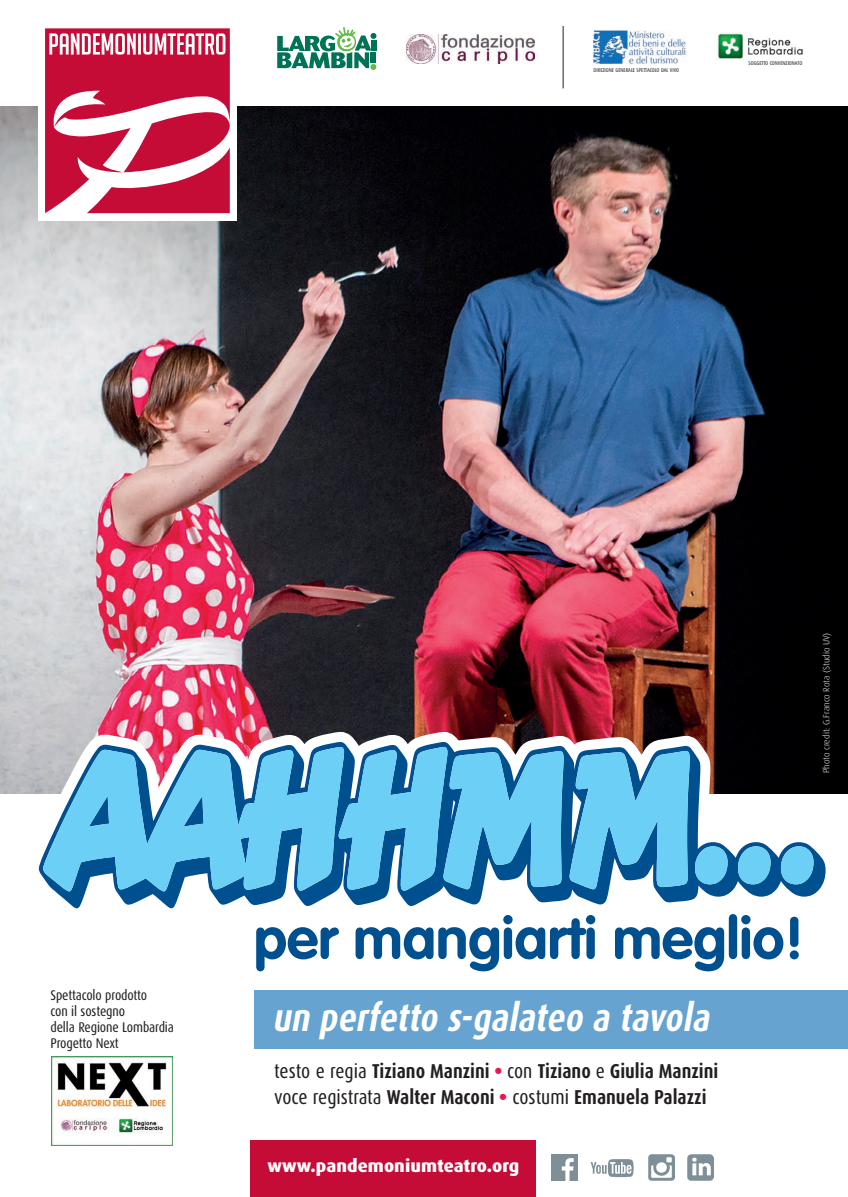
<style>
.page{position:relative;width:848px;height:1197px;background:#fff}
.page>*{position:absolute;margin:0;border:0;box-sizing:border-box;transform-origin:0 0}
.t1{font:700 58px "VAG Rounded";color:#004f8f}
.t2{font:italic 700 38.4px "Dax Condensed";color:#fff}
.t3{font:700 20.1px/25.8px "Dax Condensed";color:#231f20}
.t4{font:800 17.8px "Dax";letter-spacing:.005em;color:#fff}
.t5{font:14px/16px "Dax Condensed";letter-spacing:-.01em;color:#231f20}
.t6{font:300 9px "Dax";color:#fff}
.t7{font:5.5px "Dax Condensed";color:#231f20}
.s1{font-weight:400}
.s2{font-weight:800;color:#ed1450}
</style>
<div class="page">
<img style="left:0;top:107px;width:848px;height:686px">
<img style="left:14px;top:714px;width:834px;height:195px">
<div style="left:38px;top:21px;width:199px;height:199px;background:#fff"></div>
<svg style="left:45px;top:28px;width:185px;height:185px"></svg>
<img style="left:716px;top:32px;width:87px;height:27px">
<div style="left:743px;top:55px;width:28px;height:10px;background:#fff"></div>
<img style="left:593px;top:31px;width:94px;height:32px">
<img style="left:406px;top:34px;width:128px;height:30px">
<hr style="left:563px;top:26px;width:1px;height:62px;background:#231f20">
<div style="left:254px;top:989px;width:594px;height:58px;background:#66a3d1"></div>
<div style="left:249px;top:1140px;width:286px;height:56px;background:#c40c37"></div>
<img style="left:551px;top:1154px;width:26px;height:26px">
<img style="left:648px;top:1154px;width:26px;height:26px">
<img style="left:687px;top:1154px;width:26px;height:26px">
<img style="left:590px;top:1159px;width:44px;height:19px">
<svg style="left:277px;top:27px;width:99px;height:43px"></svg>
<img style="left:51px;top:1056px;width:122px;height:89px">
<svg style="left:39px;top:741px;width:786px;height:167px"></svg>
<svg style="left:43px;top:746px;width:770px;height:145px;background:#65add2"></svg>
<p class="t7" style="left:593px;top:67px;width:87px">DIREZIONE GENERALE SPETTACOLO DAL VIVO</p>
<p class="t7" style="left:748px;top:60px;width:55px">SOGGETTO CONVENZIONATO</p>
<p class="t5" style="left:51px;top:987px;width:125px">Spettacolo prodotto<br>con il sostegno<br>della Regione Lombardia<br>Progetto Next</p>
<p class="t6" style="left:821px;top:773px;width:142px;rotate:-90deg">Photo credit: G.Franco Rota (Studio UV)</p>
<h1 class="t1" style="left:254px;top:904px;width:551px">per mangiarti meglio!</h1>
<h2 class="t2" style="left:272px;top:996px;width:446px">un perfetto s-galateo a tavola</h2>
<p class="t3" style="left:274px;top:1057px;width:445px"><span class="s1">testo e regia</span> Tiziano Manzini <span class="s2">•</span> <span class="s1">con</span> Tiziano <span class="s1">e</span> Giulia Manzini <span class="s1">voce registrata</span> Walter Maconi <span class="s2">•</span> <span class="s1">costumi</span> Emanuela Palazzi</p>
<p class="t4" style="left:267px;top:1155px;width:253px">www.pandemoniumteatro.org</p>
</div>
